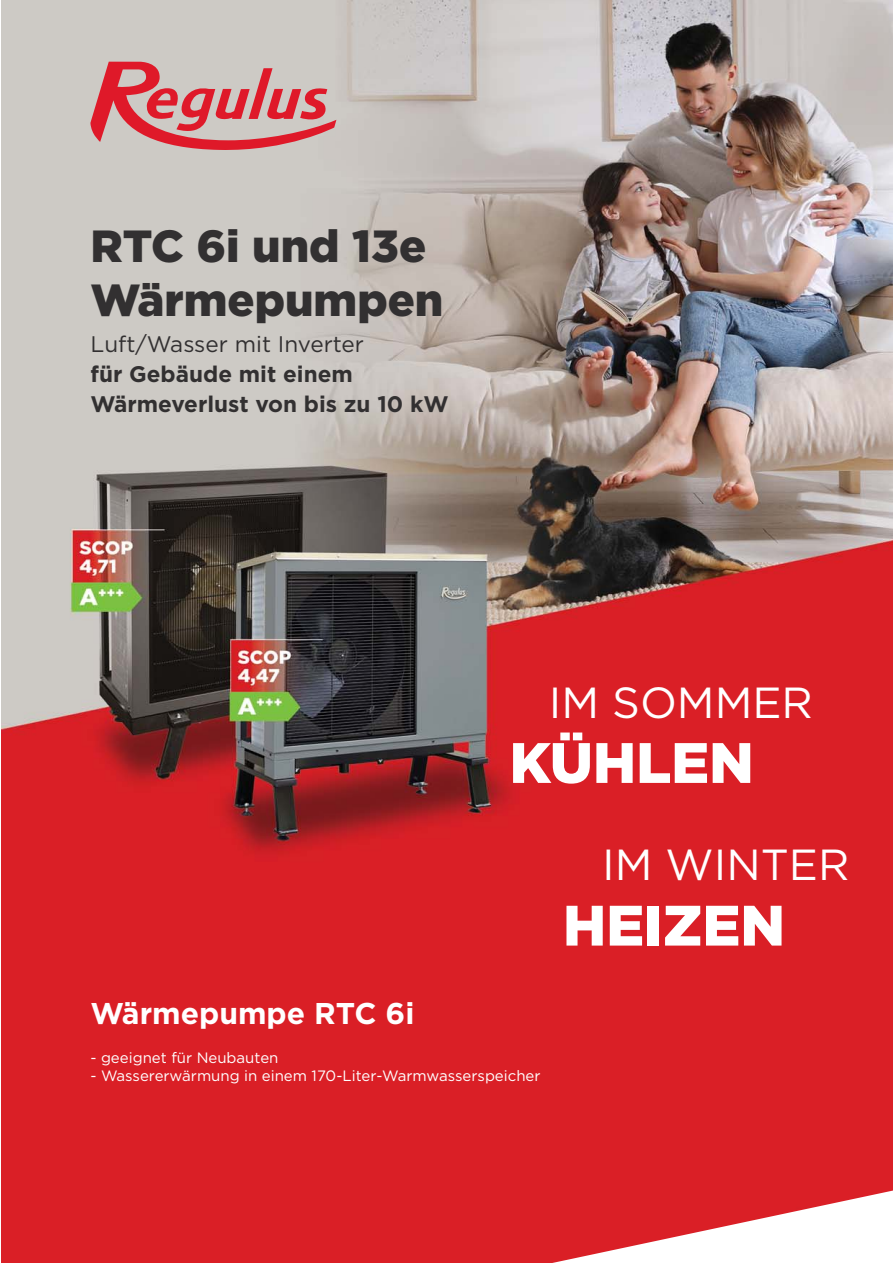
<style>
.page{position:relative;width:893px;height:1263px;background:#fff}
.page>*{position:absolute;margin:0;border:0;box-sizing:border-box;transform-origin:0 0}
.t1{font:900 56.85px "Gotham";color:#fff}
.t2{font:900 45px/54px "Gotham";color:#323031}
.t3{font:43.5px "Gotham";color:#fff}
.t4{font:700 30px "Gotham";color:#fff}
.t5{font:700 22.5px/30px "Gotham";color:#323031}
.t6{font:15px "Gotham";color:#fff}
.s1{font-weight:400}
</style>
<div class="page">
<img style="left:1px;top:0;width:892px;height:1263px">
<svg style="left:90px;top:62px;width:246px;height:89px;background:#d38b8e"></svg>
<svg style="left:496px;top:1111px;width:397px;height:152px;fill:#da1f26"></svg>
<p class="t2" style="left:90px;top:223px;width:355px">RTC 6i und 13e<br>Wärmepumpen</p>
<p class="t5" style="left:90px;top:331px;width:360px"><span class="s1">Luft/Wasser mit Inverter<br></span>für Gebäude mit einem<br>Wärmeverlust von bis zu 10 kW</p>
<p class="t3" style="left:549px;top:682px;width:266px">IM SOMMER</p>
<p class="t1" style="left:510px;top:740px;width:246px">KÜHLEN</p>
<p class="t3" style="left:602px;top:845px;width:249px">IM WINTER</p>
<p class="t1" style="left:563px;top:903px;width:224px">HEIZEN</p>
<p class="t4" style="left:90px;top:1001px;width:326px">Wärmepumpe RTC 6i</p>
<p class="t6" style="left:90px;top:1051px;width:190px">- geeignet für Neubauten</p>
<p class="t6" style="left:90px;top:1069px;width:452px">- Wassererwärmung in einem 170-Liter-Warmwasserspeicher</p>
</div>
